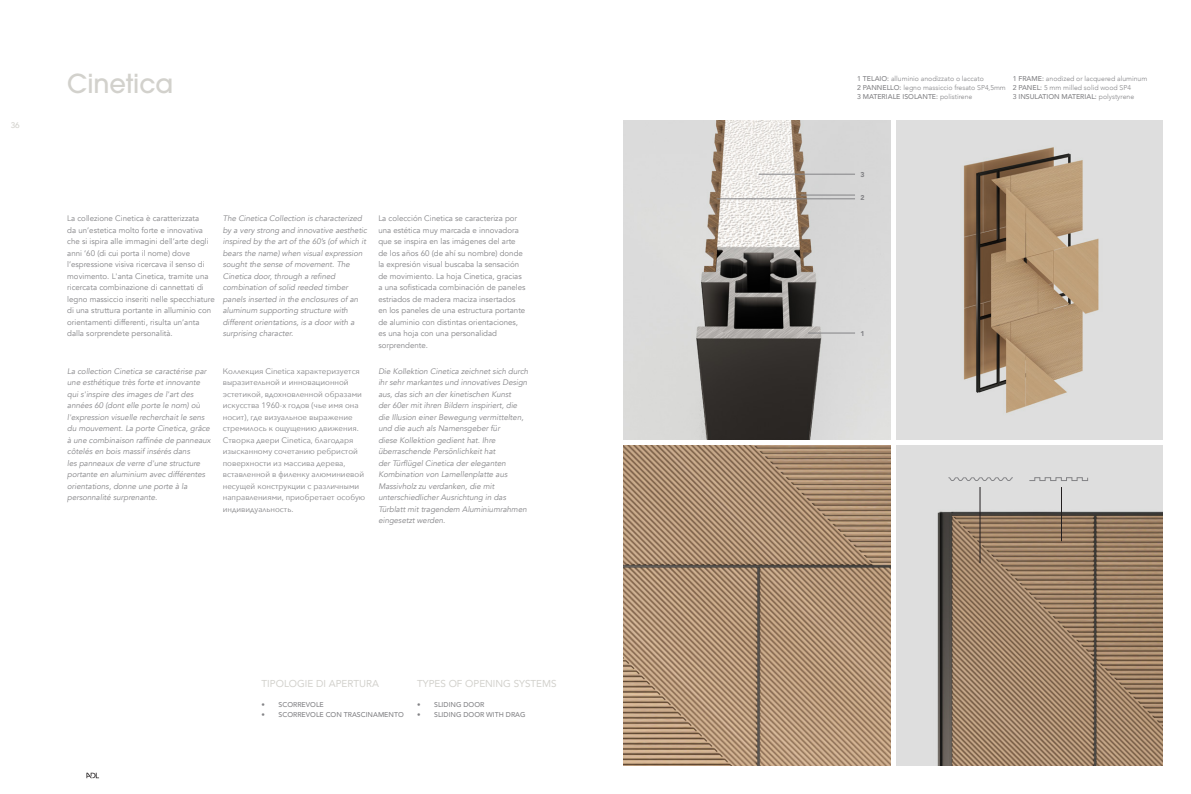
<style>
.page{position:relative;width:1191px;height:794px;background:#fff}
.page>*{position:absolute;margin:0;border:0;box-sizing:border-box;transform-origin:0 0}
.t1{font:500 26px "ITC Avant Garde Pro";color:#d2d1cc}
.t2{font:10px "Avenir";color:#d2d1cc}
.t3{font:500 8.1px "Avenir";color:#d2d1cc}
.t4{font:italic 8px/11.5px "Avenir";color:#838386}
.t5{font:8px/11.5px "Avenir";color:#838386}
.t6{font:8px/11.5px "Avenir Next";color:#838386}
.t7{font:300 7px "Avenir";color:#838386}
.t8{font:500 7px "Avenir";color:#838386}
.t9{font:900 7px "Avenir";color:#838386}
.s1{font-weight:500}
.s2{font-weight:300}
</style>
<div class="page">
<img style="left:896px;top:445px;width:266px;height:320px">
<img style="left:624px;top:120px;width:266px;height:319px">
<img style="left:896px;top:120px;width:266px;height:319px">
<svg style="left:86px;top:772px;width:13px;height:6px"></svg>
<img style="left:624px;top:445px;width:266px;height:320px">
<svg style="left:1028px;top:477px;width:60px;height:4px"></svg>
<svg style="left:948px;top:477px;width:65px;height:4px"></svg>
<hr style="left:979px;top:487px;width:1px;height:76px;background:#231f20">
<hr style="left:1061px;top:487px;width:1px;height:54px;background:#231f20">
<hr style="left:717px;top:198px;width:138px;height:1px;background:#838386">
<hr style="left:801px;top:195px;width:54px;height:1px;background:#838386">
<hr style="left:808px;top:333px;width:47px;height:1px;background:#838386">
<hr style="left:759px;top:174px;width:96px;height:1px;background:#838386">
<p class="t3" style="left:11px;top:118px;width:10px">36</p>
<p class="t1" style="left:67px;top:67px;width:108px">Cinetica</p>
<p class="t5" style="left:67px;top:213px;width:149px">La collezione Cinetica è caratterizzata<br>da un’estetica molto forte e innovativa che si ispira alle immagini dell’arte degli anni ‘60 (di cui porta il nome) dove l’espressione visiva ricercava il senso di movimento. L'anta Cinetica, tramite una ricercata combinazione di cannettati di legno massiccio inseriti nelle specchiature di una struttura portante in alluminio con orientamenti differenti, risulta un’anta dalla sorprendete personalità.</p>
<p class="t4" style="left:223px;top:213px;width:146px">The Cinetica Collection is characterized by a very strong and innovative aesthetic inspired by the art of the 60’s (of which it bears the name) when visual expression sought the sense of movement. The Cinetica door, through a refined combination of solid reeded timber panels inserted in the enclosures of an aluminum supporting structure with different orientations, is a door with a surprising character.</p>
<p class="t5" style="left:378px;top:213px;width:149px">La colección Cinetica se caracteriza por una estética muy marcada e innovadora que se inspira en las imágenes del arte de los años 60 (de ahí su nombre) donde la expresión visual buscaba la sensación de movimiento. La hoja Cinetica, gracias a una sofisticada combinación de paneles estriados de madera maciza insertados en los paneles de una estructura portante de aluminio con distintas orientaciones, es una hoja con una personalidad sorprendente.</p>
<p class="t4" style="left:67px;top:365px;width:145px">La collection Cinetica se caractérise par une esthétique très forte et innovante qui s'inspire des images de l'art des années 60 (dont elle porte le nom) où l'expression visuelle recherchait le sens du mouvement. La porte Cinetica, grâce à une combinaison raffinée de panneaux côtelés en bois massif insérés dans<br>les panneaux de verre d'une structure portante en aluminium avec différentes orientations, donne une porte à la personnalité surprenante.</p>
<p class="t6" style="left:223px;top:365px;width:144px">Коллекция Cinetica характеризуется выразительной и инновационной эстетикой, вдохновленной образами искусства 1960-х годов (чье имя она носит), где визуальное выражение стремилось к ощущению движения.<br>Створка двери Cinetica, благодаря изысканному сочетанию ребристой поверхности из массива дерева, вставленной в филенку алюминиевой несущей конструкции с различными направлениями, приобретает особую индивидуальность.</p>
<p class="t4" style="left:378px;top:365px;width:151px">Die Kollektion Cinetica zeichnet sich durch ihr sehr markantes und innovatives Design aus, das sich an der kinetischen Kunst<br>der 60er mit ihren Bildern inspiriert, die die Illusion einer Bewegung vermittelten, und die auch als Namensgeber für<br>diese Kollektion gedient hat. Ihre überraschende Persönlichkeit hat<br>der Türflügel Cinetica der eleganten Kombination von Lamellenplatte aus Massivholz zu verdanken, die mit unterschiedlicher Ausrichtung in das Türblatt mit tragendem Aluminiumrahmen eingesetzt werden.</p>
<p class="t2" style="left:262px;top:676px;width:119px">TIPOLOGIE DI APERTURA</p>
<p class="t8" style="left:262px;top:699px;width:64px">• SCORREVOLE</p>
<p class="t8" style="left:262px;top:709px;width:144px">• SCORREVOLE CON TRASCINAMENTO</p>
<p class="t2" style="left:417px;top:676px;width:141px">TYPES OF OPENING SYSTEMS</p>
<p class="t8" style="left:417px;top:699px;width:69px">• SLIDING DOOR</p>
<p class="t8" style="left:417px;top:709px;width:110px">• SLIDING DOOR WITH DRAG</p>
<p class="t7" style="left:1012px;top:74px;width:136px"><span class="s1">1 FRAME:</span> anodized or lacquered aluminum</p>
<p class="t7" style="left:1012px;top:83px;width:120px"><span class="s1">2 PANEL:</span> 5 mm milled solid wood SP4</p>
<p class="t8" style="left:1012px;top:90px;width:123px">3 INSULATION MATERIAL: <span class="s2">polystyrene</span></p>
<p class="t7" style="left:857px;top:74px;width:128px"><span class="s1">1 TELAIO:</span> alluminio anodizzato o laccato</p>
<p class="t7" style="left:857px;top:83px;width:150px"><span class="s1">2 PANNELLO:</span> legno massiccio fresato SP4,5mm</p>
<p class="t8" style="left:857px;top:90px;width:117px">3 MATERIALE ISOLANTE: <span class="s2">polistirene</span></p>
<p class="t9" style="left:860px;top:169px;width:6px">3</p>
<p class="t9" style="left:860px;top:191px;width:6px">2</p>
<p class="t9" style="left:860px;top:328px;width:6px">1</p>
</div>
